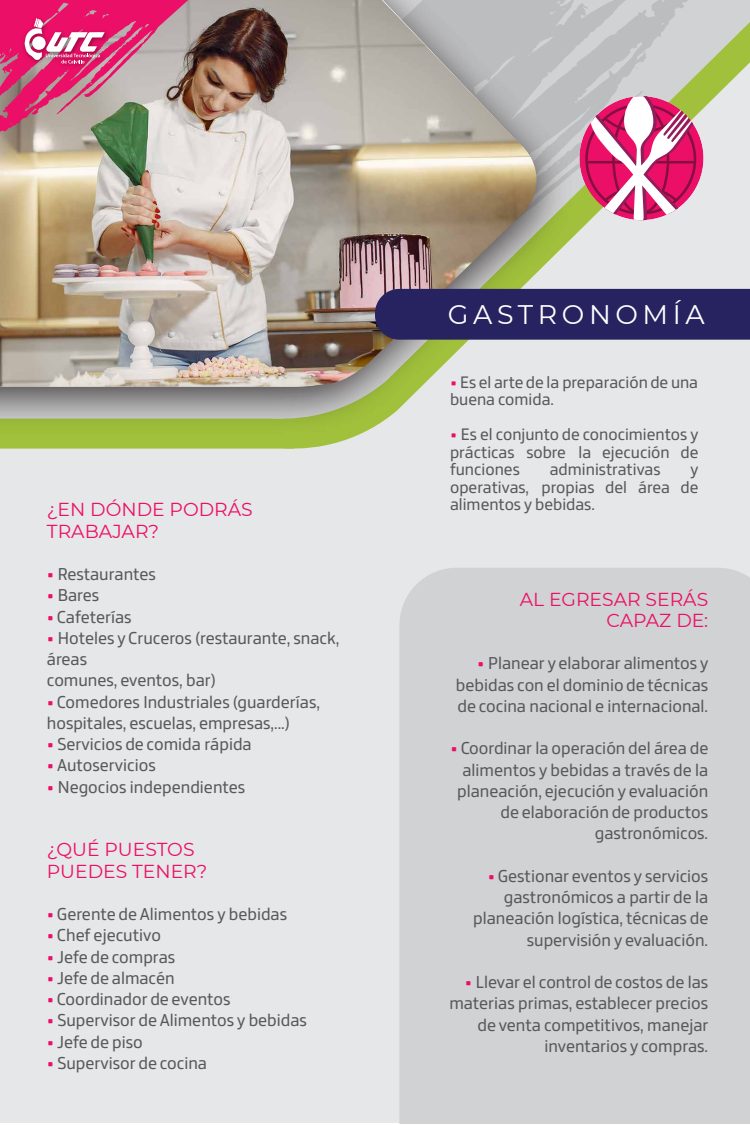
<style>
.page{position:relative;width:750px;height:1125px;background:#fff}
.page>*{position:absolute;margin:0;border:0;box-sizing:border-box;transform-origin:0 0}
.t1{font:26.88px "Montserrat";letter-spacing:.17em;color:#fff}
.t2{font:18.75px/21.2px "Montserrat";color:#ec0f67}
.t3{font:18.12px/21.2px "Bronkoh";color:#59595c;text-align:right}
.t4{font:17.5px/17.5px "Bronkoh";color:#58595b;text-align:justify}
.s1{color:#ec0f67}
</style>
<div class="page">
<div style="left:0;top:47px;width:750px;height:1076px;background:#e6e7e8"></div>
<div style="left:399px;top:568px;width:351px;height:555px;background:#d0d2d3"></div>
<svg style="left:692px;top:0;width:58px;height:289px"></svg>
<svg style="left:585px;top:0;width:107px;height:289px"></svg>
<svg style="left:642px;top:50px;width:4px;height:4px"></svg>
<img style="left:0;top:0;width:585px;height:446px">
<img style="left:0;top:0;width:542px;height:387px">
<div style="left:375px;top:289px;width:375px;height:51px;background:#272361"></div>
<svg style="left:579px;top:96px;width:124px;height:124px"></svg>
<hr style="left:587px;top:161px;width:108px;height:3px;background:#591930">
<svg style="left:590px;top:96px;width:108px;height:124px;background:#da7197"></svg>
<img style="left:0;top:0;width:229px;height:142px">
<p class="t2" style="left:47px;top:498px;width:207px">¿EN DÓNDE PODRÁS<br>TRABAJAR?</p>
<p class="t3" style="left:47px;top:564px;width:111px"><span class="s1">•</span> Restaurantes</p>
<p class="t3" style="left:47px;top:585px;width:54px"><span class="s1">•</span> Bares</p>
<p class="t3" style="left:47px;top:607px;width:86px"><span class="s1">•</span> Cafeterías</p>
<p class="t3" style="left:47px;top:628px;width:294px;text-align:left"><span class="s1">•</span> Hoteles y Cruceros (restaurante, snack, áreas<br>comunes, eventos, bar)</p>
<p class="t3" style="left:47px;top:692px;width:275px;text-align:left"><span class="s1">•</span> Comedores Industriales (guarderías, hospitales, escuelas, empresas,...)</p>
<p class="t3" style="left:47px;top:734px;width:206px"><span class="s1">•</span> Servicios de comida rápida</p>
<p class="t3" style="left:47px;top:755px;width:110px"><span class="s1">•</span> Autoservicios</p>
<p class="t3" style="left:47px;top:777px;width:200px"><span class="s1">•</span> Negocios independientes</p>
<p class="t2" style="left:47px;top:838px;width:162px">¿QUÉ PUESTOS<br>PUEDES TENER?</p>
<p class="t3" style="left:47px;top:904px;width:242px"><span class="s1">•</span> Gerente de Alimentos y bebidas</p>
<p class="t3" style="left:47px;top:925px;width:116px"><span class="s1">•</span> Chef ejecutivo</p>
<p class="t3" style="left:47px;top:947px;width:130px"><span class="s1">•</span> Jefe de compras</p>
<p class="t3" style="left:47px;top:968px;width:129px"><span class="s1">•</span> Jefe de almacén</p>
<p class="t3" style="left:47px;top:989px;width:185px"><span class="s1">•</span> Coordinador de eventos</p>
<p class="t3" style="left:47px;top:1010px;width:262px"><span class="s1">•</span> Supervisor de Alimentos y bebidas</p>
<p class="t3" style="left:47px;top:1032px;width:97px"><span class="s1">•</span> Jefe de piso</p>
<p class="t3" style="left:47px;top:1053px;width:162px"><span class="s1">•</span> Supervisor de cocina</p>
<h1 class="t1" style="left:448px;top:296px;width:258px">GASTRONOMÍA</h1>
<p class="t4" style="left:450px;top:374px;width:250px"><span class="s1">•</span> Es el arte de la preparación de una buena comida.</p>
<p class="t4" style="left:450px;top:426px;width:250px"><span class="s1">•</span> Es el conjunto de conocimientos y prácticas sobre la ejecución de funciones</p>
<p class="t4" style="left:550px;top:461px;width:112px">administrativas</p>
<p class="t4" style="left:450px;top:461px;width:250px;text-indent:240px">y operativas, propias del área de alimentos y bebidas.</p>
<p class="t2" style="left:520px;top:588px;width:190px;text-align:right">AL EGRESAR SERÁS<br>CAPAZ DE:</p>
<p class="t3" style="left:456px;top:653px;width:254px;text-align:justify;text-indent:21px"><span class="s1">•</span> Planear y elaborar alimentos y bebidas con el dominio de técnicas de cocina nacional e internacional.</p>
<p class="t3" style="left:451px;top:738px;width:259px"><span class="s1">•</span> Coordinar la operación del área de alimentos y bebidas a través de la planeación, ejecución y evaluación de elaboración de productos gastronómicos.</p>
<p class="t3" style="left:473px;top:866px;width:237px"><span class="s1">•</span> Gestionar eventos y servicios gastronómicos a partir de la planeación logística, técnicas de supervisión y evaluación.</p>
<p class="t3" style="left:449px;top:972px;width:261px"><span class="s1">•</span> Llevar el control de costos de las materias primas, establecer precios de venta competitivos, manejar inventarios y compras.</p>
</div>
